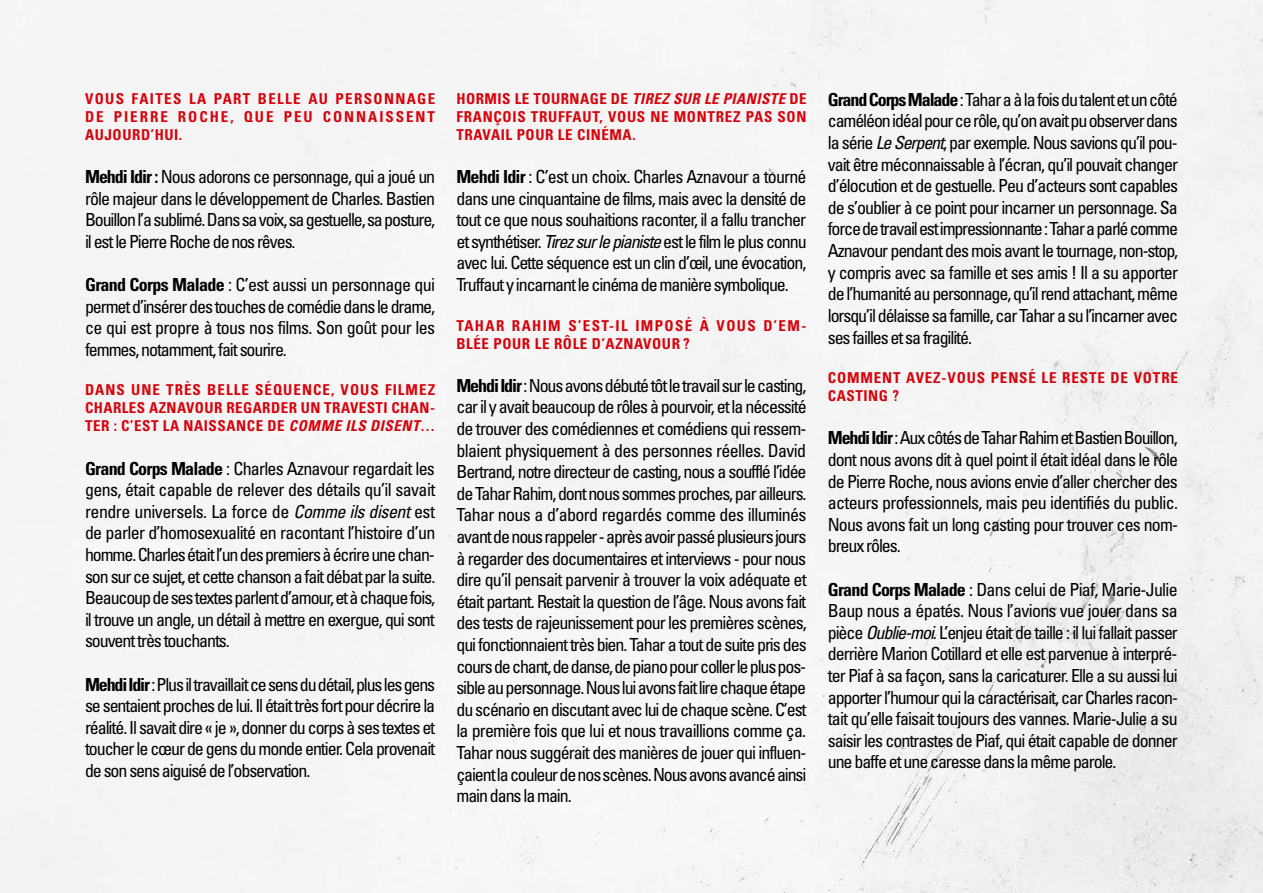
<style>
.page{position:relative;width:1263px;height:893px;background:#f5f5f5}
.page>*{position:absolute;margin:0;border:0;box-sizing:border-box;transform-origin:0 0}
.t1{font:condensed 18px/21.6px "Univers LT Std";letter-spacing:-.06em;color:#000;text-align:justify}
.t2{font:700 condensed 15px/18px "Univers LT Std";letter-spacing:.05em;color:#d6040d;text-align:justify}
.t3{font:700 condensed 15px/18px "Univers LT Std";letter-spacing:.09em;color:#d6040d}
.s1{font-weight:700}
.s2{font-style:italic}
</style>
<div class="page">
<p class="t2" style="left:85px;top:89px;width:352px">VOUS FAITES LA PART BELLE AU PERSONNAGE DE PIERRE ROCHE, QUE PEU CONNAISSENT AUJOURD’HUI.</p>
<p class="t1" style="left:85px;top:165px;width:352px"><span class="s1">Mehdi Idir :</span> Nous adorons ce personnage, qui a joué un rôle majeur dans le développement de Charles. Bastien Bouillon l’a sublimé. Dans sa voix, sa gestuelle, sa posture, il est le Pierre Roche de nos rêves.</p>
<p class="t1" style="left:85px;top:273px;width:352px"><span class="s1">Grand Corps Malade</span> : C’est aussi un personnage qui permet d’insérer des touches de comédie dans le drame, ce qui est propre à tous nos films. Son goût pour les femmes, notamment, fait sourire.</p>
<p class="t2" style="left:85px;top:381px;width:352px">DANS UNE TRÈS BELLE SÉQUENCE, VOUS FILMEZ CHARLES AZNAVOUR REGARDER UN TRAVESTI CHAN-TER : C’EST LA NAISSANCE DE <span class="s2">COMME ILS DISENT</span>…</p>
<p class="t1" style="left:85px;top:457px;width:352px"><span class="s1">Grand Corps Malade</span> : Charles Aznavour regardait les gens, était capable de relever des détails qu’il savait rendre universels. La force de <span class="s2">Comme ils disent</span> est de parler d’homosexualité en racontant l’histoire d’un homme. Charles était l’un des premiers à écrire une chan&shy;son sur ce sujet, et cette chanson a fait débat par la suite.<br>Beaucoup de ses textes parlent d’amour, et à chaque fois, il trouve un angle, un détail à mettre en exergue, qui sont souvent très touchants.</p>
<p class="t1" style="left:85px;top:673px;width:352px"><span class="s1">Mehdi Idir</span> : Plus il travaillait ce sens du détail, plus les gens se sentaient proches de lui. Il était très fort pour décrire la réalité. Il savait dire « je », donner du corps à ses textes et toucher le cœur de gens du monde entier. Cela provenait de son sens aiguisé de l’observation.</p>
<p class="t2" style="left:456px;top:89px;width:352px">HORMIS LE TOURNAGE DE <span class="s2">TIREZ SUR LE PIANISTE</span> DE FRANÇOIS TRUFFAUT, VOUS NE MONTREZ PAS SON TRAVAIL POUR LE CINÉMA.</p>
<p class="t1" style="left:456px;top:165px;width:352px"><span class="s1">Mehdi Idir</span> : C’est un choix. Charles Aznavour a tourné dans une cinquantaine de films, mais avec la densité de tout ce que nous souhaitions raconter, il a fallu trancher et synthétiser. <span class="s2">Tirez sur le pianiste</span> est le film le plus connu avec lui. Cette séquence est un clin d’œil, une évocation, Truffaut y incarnant le cinéma de manière symbolique.</p>
<p class="t3" style="left:456px;top:316px;width:351px">TAHAR RAHIM S’EST-IL IMPOSÉ À VOUS D’EM-<br>BLÉE POUR LE RÔLE D’AZNAVOUR ?</p>
<p class="t1" style="left:456px;top:374px;width:352px"><span class="s1">Mehdi Idir</span> : Nous avons débuté tôt le travail sur le casting, car il y avait beaucoup de rôles à pourvoir, et la nécessité de trouver des comédiennes et comédiens qui ressem&shy;blaient physiquement à des personnes réelles. David Bertrand, notre directeur de casting, nous a soufflé l’idée de Tahar Rahim, dont nous sommes proches, par ailleurs.<br>Tahar nous a d’abord regardés comme des illuminés avant de nous rappeler - après avoir passé plusieurs jours à regarder des documentaires et interviews - pour nous dire qu’il pensait parvenir à trouver la voix adéquate et était partant. Restait la question de l’âge. Nous avons fait des tests de rajeunissement pour les premières scènes, qui fonctionnaient très bien. Tahar a tout de suite pris des cours de chant, de danse, de piano pour coller le plus pos&shy;sible au personnage. Nous lui avons fait lire chaque étape du scénario en discutant avec lui de chaque scène. C’est la première fois que lui et nous travaillions comme ça.<br>Tahar nous suggérait des manières de jouer qui influen&shy;çaient la couleur de nos scènes. Nous avons avancé ainsi main dans la main.</p>
<p class="t1" style="left:828px;top:88px;width:352px"><span class="s1">Grand Corps Malade</span> : Tahar a à la fois du talent et un côté caméléon idéal pour ce rôle, qu’on avait pu observer dans la série <span class="s2">Le Serpent</span>, par exemple. Nous savions qu’il pou&shy;vait être méconnaissable à l’écran, qu’il pouvait changer d’élocution et de gestuelle. Peu d’acteurs sont capables de s’oublier à ce point pour incarner un personnage. Sa force de travail est impressionnante : Tahar a parlé comme Aznavour pendant des mois avant le tournage, non-stop, y compris avec sa famille et ses amis ! Il a su apporter de l’humanité au personnage, qu’il rend attachant, même lorsqu’il délaisse sa famille, car Tahar a su l’incarner avec ses failles et sa fragilité.</p>
<p class="t2" style="left:828px;top:369px;width:352px">COMMENT AVEZ-VOUS PENSÉ LE RESTE DE VOTRE<br>CASTING ?</p>
<p class="t1" style="left:828px;top:427px;width:352px"><span class="s1">Mehdi Idir</span> : Aux côtés de Tahar Rahim et Bastien Bouillon, dont nous avons dit à quel point il était idéal dans le rôle de Pierre Roche, nous avions envie d’aller chercher des acteurs professionnels, mais peu identifiés du public.<br>Nous avons fait un long casting pour trouver ces nom&shy;breux rôles.</p>
<p class="t1" style="left:828px;top:578px;width:352px"><span class="s1">Grand Corps Malade</span> : Dans celui de Piaf, Marie-Julie Baup nous a épatés. Nous l’avions vue jouer dans sa pièce <span class="s2">Oublie-moi</span>. L’enjeu était de taille : il lui fallait passer derrière Marion Cotillard et elle est parvenue à interpré&shy;ter Piaf à sa façon, sans la caricaturer. Elle a su aussi lui apporter l’humour qui la caractérisait, car Charles racon&shy;tait qu’elle faisait toujours des vannes. Marie-Julie a su saisir les contrastes de Piaf, qui était capable de donner une baffe et une caresse dans la même parole.</p>
</div>
